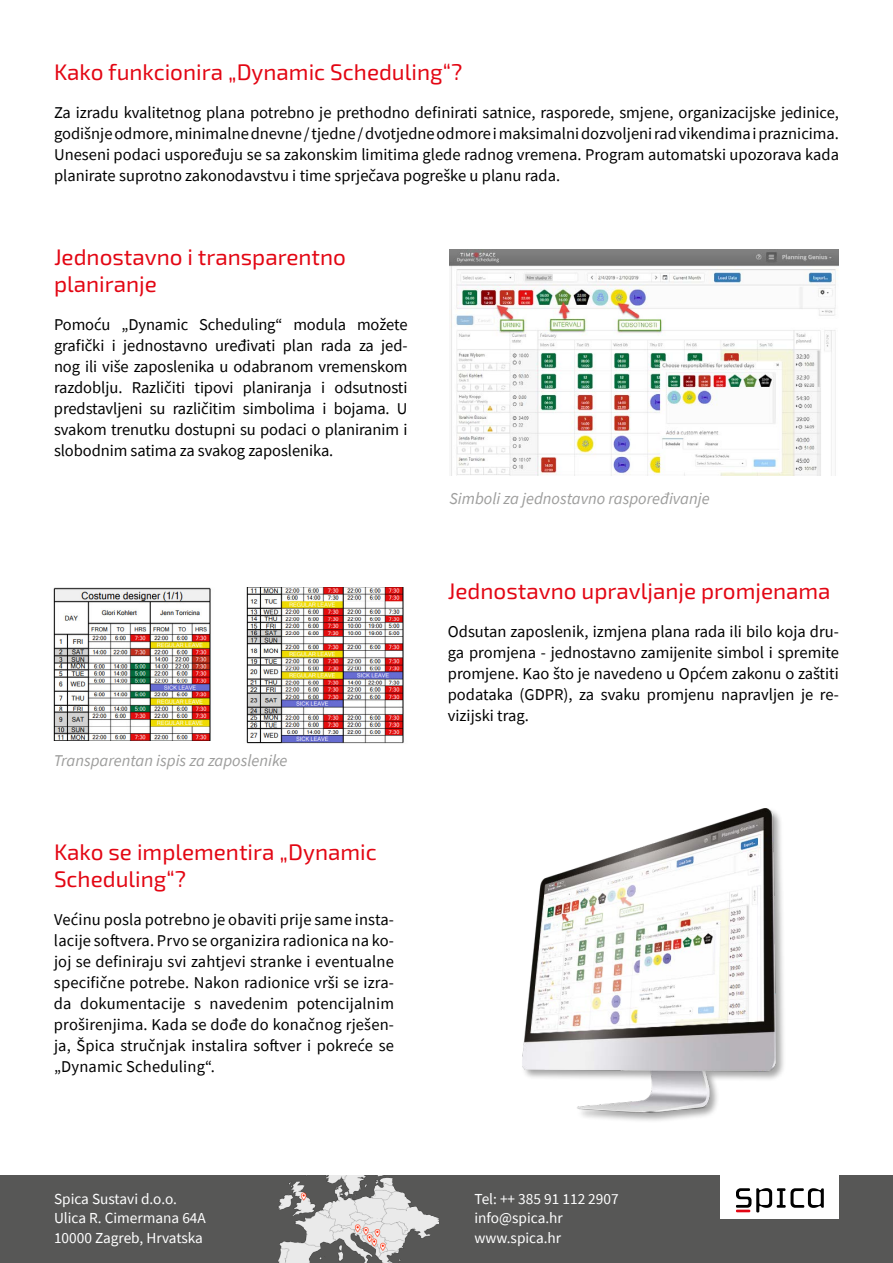
<style>
.page{position:relative;width:893px;height:1263px;background:#fff}
.page>*{position:absolute;margin:0;border:0;box-sizing:border-box;transform-origin:0 0}
.t1{font:22.5px/27px "Exo 2";color:#e30613}
.t2{font:16.5px/21px "Source Sans Pro";color:#000;text-align:justify}
.t3{font:italic 16.5px "Source Sans Pro";color:#9d9d9c}
.t4{font:15.3px/19.5px "Source Sans Pro";color:#fff}
</style>
<div class="page">
<div style="left:0;top:1175px;width:893px;height:88px;background:#575756"></div>
<div style="left:721px;top:1171px;width:118px;height:48px;background:#fff"></div>
<svg style="left:736px;top:1188px;width:88px;height:24px"></svg>
<hr style="left:736px;top:1209px;width:14px;height:3px;background:#e30613">
<img style="left:278px;top:1175px;width:160px;height:88px">
<img style="left:450px;top:250px;width:389px;height:225px">
<img style="left:53px;top:587px;width:158px;height:153px">
<img style="left:246px;top:587px;width:158px;height:157px">
<div style="left:521px;top:807px;width:265px;height:316px;background:#000;opacity:.35"></div>
<img style="left:523px;top:809px;width:253px;height:305px">
<h1 class="t1" style="left:54px;top:59px;width:410px">Kako funkcionira „Dynamic Scheduling“?</h1>
<p class="t2" style="left:54px;top:102px;width:787px">Za izradu kvalitetnog plana potrebno je prethodno definirati satnice, rasporede, smjene, organizacijske jedinice, godišnjeodmore,minimalnednevne/tjedne/dvotjedneodmoreimaksimalnidozvoljeniradvikendimaipraznicima.<br>Uneseni podaci uspoređuju se sa zakonskim limitima glede radnog vremena. Program automatski upozorava kada planirate suprotno zakonodavstvu i time sprječava pogreške u planu rada.</p>
<h1 class="t1" style="left:54px;top:244px;width:293px">Jednostavno i transparentno planiranje</h1>
<p class="t2" style="left:54px;top:314px;width:355px">Pomoću „Dynamic Scheduling“ modula možete grafički i jednostavno uređivati plan rada za jed&shy;nog ili više zaposlenika u odabranom vremenskom razdoblju. Različiti tipovi planiranja i odsutnosti predstavljeni su različitim simbolima i bojama. U svakom trenutku dostupni su podaci o planiranim i slobodnim satima za svakog zaposlenika.</p>
<p class="t3" style="left:54px;top:750px;width:235px">Transparentan ispis za zaposlenike</p>
<h1 class="t1" style="left:54px;top:839px;width:324px">Kako se implementira „Dynamic<br>Scheduling“?</h1>
<p class="t2" style="left:54px;top:909px;width:342px">Većinu posla potrebno je obaviti prije same insta&shy;lacije softvera. Prvo se organizira radionica na ko&shy;joj se definiraju svi zahtjevi stranke i eventualne specifične potrebe. Nakon radionice vrši se izra&shy;da dokumentacije s navedenim potencijalnim proširenjima. Kada se dođe do konačnog rješen&shy;ja, Špica stručnjak instalira softver i pokreće se „Dynamic Scheduling“.</p>
<p class="t3" style="left:450px;top:488px;width:261px">Simboli za jednostavno raspoređivanje</p>
<h1 class="t1" style="left:448px;top:578px;width:384px">Jednostavno upravljanje promjenama</h1>
<p class="t2" style="left:448px;top:621px;width:393px">Odsutan zaposlenik, izmjena plana rada ili bilo koja dru&shy;ga promjena - jednostavno zamijenite simbol i spremite promjene. Kao što je navedeno u Općem zakonu o zaštiti podataka (GDPR), za svaku promjenu napravljen je re&shy;vizijski trag.</p>
<p class="t4" style="left:54px;top:1189px;width:153px">Spica Sustavi d.o.o.<br>Ulica R. Cimermana 64A<br>10000 Zagreb, Hrvatska</p>
<p class="t4" style="left:474px;top:1189px;width:146px">Tel: ++ 385 91 112 2907 info@spica.hr www.spica.hr</p>
</div>
